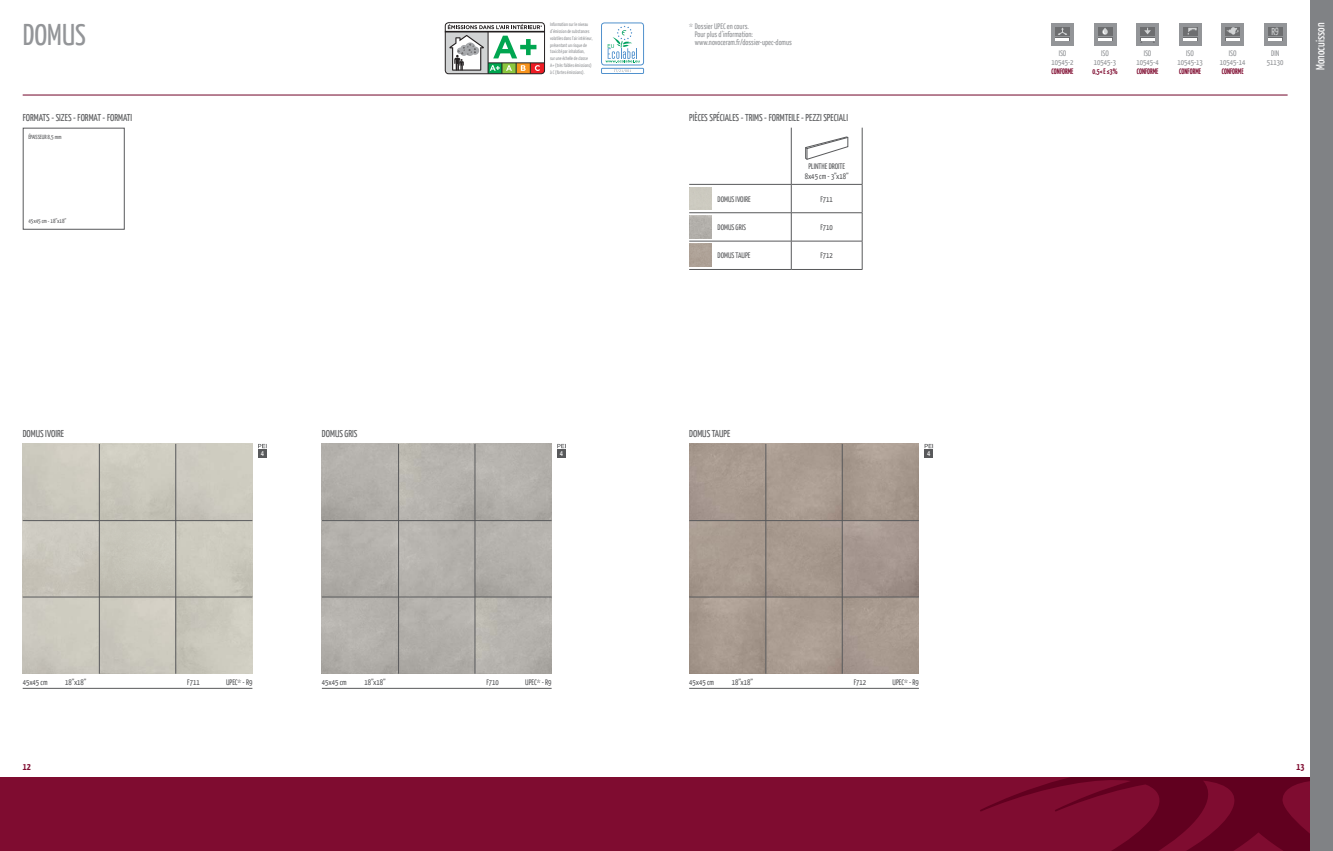
<style>
.page{position:relative;width:1333px;height:851px;background:#fff}
.page>*{position:absolute;margin:0;border:0;box-sizing:border-box;transform-origin:0 0}
.t1{font:30px "Yanone Kaffeesatz";color:#939598}
.t2{font:12px "Yanone Kaffeesatz";color:#fff}
.t3{font:10px "Yanone Kaffeesatz";color:#58595b}
.t4{font:700 10px "Yanone Kaffeesatz";color:#7f0c30}
.t5{font:10px "Yanone Kaffeesatz";color:#d1d3d4}
.t6{font:8px/9.6px "Yanone Kaffeesatz";color:#58595b;text-align:center}
.t7{font:8px/9px "Yanone Kaffeesatz";color:#939598;text-align:center}
.t8{font:700 8px "Yanone Kaffeesatz";color:#7f0c30;scale:.9 1}
.t9{font:8px "Yanone Kaffeesatz";color:#fff}
.t10{font:6px "Yanone Kaffeesatz";color:#58595b}
.t11{font:5px/6.8px "Yanone Kaffeesatz";color:#939598}
.s1{font-size:10.5px}
</style>
<div class="page">
<div style="left:0;top:777px;width:1332px;height:73px;background:#7f0c30"></div>
<svg style="left:980px;top:777px;width:330px;height:73px"></svg>
<div style="left:1310px;top:0;width:22px;height:850px;background:#808285"></div>
<hr style="left:23px;top:94px;width:1264px;height:1px;background:#700328">
<div style="left:1093px;top:23px;width:23px;height:22px;background:#939598"></div>
<svg style="left:1098px;top:27px;width:13px;height:14px"></svg>
<div style="left:1136px;top:23px;width:22px;height:22px;background:#939598"></div>
<div style="left:1140px;top:27px;width:14px;height:8px;background:#6d6e70"></div>
<svg style="left:1140px;top:28px;width:14px;height:15px"></svg>
<div style="left:1178px;top:23px;width:23px;height:22px;background:#939598"></div>
<svg style="left:1183px;top:27px;width:14px;height:8px"></svg>
<svg style="left:1183px;top:28px;width:13px;height:13px"></svg>
<div style="left:1221px;top:23px;width:22px;height:22px;background:#939598"></div>
<hr style="left:1225px;top:37px;width:14px;height:4px;background:#6d6e70">
<hr style="left:1225px;top:38px;width:14px;height:3px;background:#fff">
<svg style="left:1225px;top:27px;width:14px;height:8px"></svg>
<svg style="left:1226px;top:28px;width:12px;height:7px"></svg>
<div style="left:1051px;top:23px;width:22px;height:22px;background:#939598"></div>
<div style="left:1055px;top:27px;width:14px;height:8px;background:#6d6e70"></div>
<svg style="left:1055px;top:27px;width:13px;height:14px"></svg>
<div style="left:601px;top:23px;width:42px;height:42px;border:1px solid #5191cd;border-radius:3px"></div>
<svg style="left:605px;top:26px;width:34px;height:37px"></svg>
<div style="left:601px;top:68px;width:42px;height:6px;border:1px solid #5191cd"></div>
<svg style="left:614px;top:69px;width:17px;height:3px"></svg>
<svg style="left:445px;top:23px;width:99px;height:51px"></svg>
<div style="left:445px;top:32px;width:43px;height:42px;background:#d1d3d4"></div>
<svg style="left:448px;top:24px;width:94px;height:5px"></svg>
<svg style="left:449px;top:35px;width:35px;height:36px"></svg>
<div style="left:530px;top:63px;width:14px;height:11px;background:#ed1c24"></div>
<div style="left:488px;top:63px;width:14px;height:11px;background:#00a650"></div>
<div style="left:445px;top:31px;width:99px;height:1px;border:1px solid #231f20"></div>
<hr style="left:488px;top:62px;width:56px;height:1px;background:#231f20">
<svg style="left:490px;top:36px;width:50px;height:36px"></svg>
<hr style="left:487px;top:32px;width:1px;height:42px;background:#231f20">
<div style="left:445px;top:22px;width:100px;height:52px;border:1px solid #231f20;border-radius:3px"></div>
<div style="left:23px;top:128px;width:102px;height:102px;border:1px solid #58595b"></div>
<hr style="left:791px;top:212px;width:71px;height:1px;background:#58595b">
<hr style="left:791px;top:241px;width:71px;height:1px;background:#58595b">
<svg style="left:861px;top:185px;width:1px;height:84px"></svg>
<hr style="left:791px;top:269px;width:71px;height:1px;background:#58595b">
<hr style="left:861px;top:128px;width:1px;height:56px;background:#58595b">
<hr style="left:791px;top:184px;width:71px;height:1px;background:#58595b">
<hr style="left:791px;top:128px;width:1px;height:56px;background:#58595b">
<hr style="left:689px;top:184px;width:102px;height:1px;background:#58595b">
<hr style="left:689px;top:212px;width:102px;height:1px;background:#58595b">
<hr style="left:689px;top:241px;width:102px;height:1px;background:#58595b">
<svg style="left:791px;top:185px;width:1px;height:84px"></svg>
<hr style="left:689px;top:269px;width:102px;height:1px;background:#58595b">
<svg style="left:805px;top:137px;width:43px;height:23px"></svg>
<img style="left:689px;top:215px;width:22px;height:23px">
<img style="left:689px;top:444px;width:229px;height:229px">
<hr style="left:765px;top:444px;width:1px;height:229px;background:#58595b">
<hr style="left:842px;top:444px;width:1px;height:229px;background:#58595b">
<hr style="left:689px;top:596px;width:229px;height:1px;background:#58595b">
<hr style="left:689px;top:520px;width:229px;height:1px;background:#58595b">
<img style="left:322px;top:444px;width:229px;height:229px">
<hr style="left:23px;top:688px;width:229px;height:1px;background:#58595b">
<img style="left:23px;top:444px;width:229px;height:229px">
<hr style="left:99px;top:444px;width:1px;height:229px;background:#58595b">
<hr style="left:175px;top:444px;width:1px;height:229px;background:#58595b">
<hr style="left:23px;top:596px;width:229px;height:1px;background:#58595b">
<hr style="left:23px;top:520px;width:229px;height:1px;background:#58595b">
<hr style="left:398px;top:444px;width:1px;height:229px;background:#58595b">
<hr style="left:474px;top:444px;width:1px;height:229px;background:#58595b">
<hr style="left:322px;top:596px;width:229px;height:1px;background:#58595b">
<hr style="left:322px;top:520px;width:229px;height:1px;background:#58595b">
<hr style="left:322px;top:688px;width:229px;height:1px;background:#58595b">
<hr style="left:689px;top:688px;width:229px;height:1px;background:#58595b">
<div style="left:258px;top:449px;width:8px;height:9px;background:#58595b"></div>
<svg style="left:258px;top:444px;width:8px;height:4px"></svg>
<div style="left:557px;top:449px;width:9px;height:9px;background:#58595b"></div>
<svg style="left:557px;top:444px;width:9px;height:4px"></svg>
<div style="left:924px;top:449px;width:9px;height:9px;background:#58595b"></div>
<svg style="left:924px;top:444px;width:9px;height:4px"></svg>
<div style="left:1263px;top:23px;width:23px;height:22px;background:#939598"></div>
<svg style="left:1268px;top:37px;width:14px;height:4px"></svg>
<svg style="left:1268px;top:38px;width:13px;height:3px"></svg>
<div style="left:1267px;top:27px;width:15px;height:8px;background:#6d6e70"></div>
<h1 class="t1" style="left:23px;top:16px;width:65px">DOMUS</h1>
<h3 class="t3" style="left:23px;top:111px;width:111px">FORMATS - SIZES - FORMAT - FORMATI</h3>
<p class="t10" style="left:28px;top:133px;width:35px">ÉPAISSEUR 8,5 mm</p>
<p class="t10" style="left:28px;top:217px;width:40px">45x45 cm - 18”x18”</p>
<p class="t11" style="left:550px;top:21px;width:44px">Information sur le niveau d’émission de substances volatiles dans l’air intérieur, présentant un risque de toxicité par inhalation,<br>sur une échelle de classe<br>A+ (très faibles émissions) à C (fortes émissions).</p>
<h3 class="t7" style="left:694px;top:22px;width:99px;line-height:8px;text-align:left;text-indent:-6px">* Dossier UPEC en cours.<br>Pour plus d’information: www.novoceram.fr/dossier-upec-domus</h3>
<h3 class="t3" style="left:689px;top:111px;width:160px">PIÈCES SPÉCIALES - TRIMS - FORMTEILE - PEZZI SPECIALI</h3>
<h3 class="t6" style="left:804px;top:161px;width:46px">PLINTHE DROITE<br>8x45 cm - 3”x18”</h3>
<h3 class="t6" style="left:717px;top:194px;width:35px">DOMUS IVOIRE</h3>
<h3 class="t6" style="left:820px;top:194px;width:14px">F711</h3>
<h3 class="t6" style="left:717px;top:222px;width:30px">DOMUS GRIS</h3>
<h3 class="t6" style="left:820px;top:222px;width:14px">F710</h3>
<h3 class="t6" style="left:717px;top:250px;width:34px">DOMUS TAUPE</h3>
<h3 class="t6" style="left:820px;top:250px;width:14px">F712</h3>
<h3 class="t3" style="left:23px;top:427px;width:43px">DOMUS IVOIRE</h3>
<h3 class="t3" style="left:322px;top:427px;width:37px">DOMUS GRIS</h3>
<h3 class="t3" style="left:689px;top:427px;width:43px">DOMUS TAUPE</h3>
<h3 class="t9" style="left:261px;top:449px;width:5px">4</h3>
<h3 class="t9" style="left:560px;top:449px;width:5px">4</h3>
<h3 class="t9" style="left:927px;top:449px;width:5px">4</h3>
<h3 class="t7" style="left:1051px;top:48px;width:24px">ISO<br>10545-2</h3>
<h3 class="t8" style="left:1051px;top:66px;width:26px">CONFORME</h3>
<h3 class="t7" style="left:1093px;top:48px;width:24px">ISO<br>10545-3</h3>
<h3 class="t8" style="left:1092px;top:66px;width:29px">0,5&lt; E ≤3%</h3>
<h3 class="t7" style="left:1136px;top:48px;width:24px">ISO<br>10545-4</h3>
<h3 class="t8" style="left:1136px;top:66px;width:26px">CONFORME</h3>
<h3 class="t7" style="left:1177px;top:48px;width:27px">ISO<br>10545-13</h3>
<h3 class="t8" style="left:1179px;top:66px;width:26px">CONFORME</h3>
<h3 class="t7" style="left:1219px;top:48px;width:27px">ISO<br>10545-14</h3>
<h3 class="t8" style="left:1221px;top:66px;width:26px">CONFORME</h3>
<h3 class="t5" style="left:1271px;top:25px;width:9px">R<span class="s1">9</span></h3>
<h3 class="t7" style="left:1266px;top:48px;width:18px">DIN<br>51130</h3>
<h2 class="t2" style="left:1312px;top:70px;width:49px;rotate:-90deg">Monocuisson</h2>
<h3 class="t6" style="left:23px;top:677px;width:26px">45x45 cm</h3>
<h3 class="t6" style="left:65px;top:677px;width:23px">18”x18”</h3>
<h3 class="t6" style="left:187px;top:677px;width:14px">F711</h3>
<h3 class="t6" style="left:226px;top:677px;width:28px">UPEC* - R9</h3>
<h3 class="t6" style="left:322px;top:677px;width:26px">45x45 cm</h3>
<h3 class="t6" style="left:364px;top:677px;width:23px">18”x18”</h3>
<h3 class="t6" style="left:486px;top:677px;width:14px">F710</h3>
<h3 class="t6" style="left:525px;top:677px;width:28px">UPEC* - R9</h3>
<h3 class="t6" style="left:689px;top:677px;width:26px">45x45 cm</h3>
<h3 class="t6" style="left:731px;top:677px;width:23px">18”x18”</h3>
<h3 class="t6" style="left:853px;top:677px;width:14px">F712</h3>
<h3 class="t6" style="left:892px;top:677px;width:28px">UPEC* - R9</h3>
<h3 class="t4" style="left:23px;top:760px;width:9px">12</h3>
<h3 class="t4" style="left:1296px;top:760px;width:9px">13</h3>
</div>
